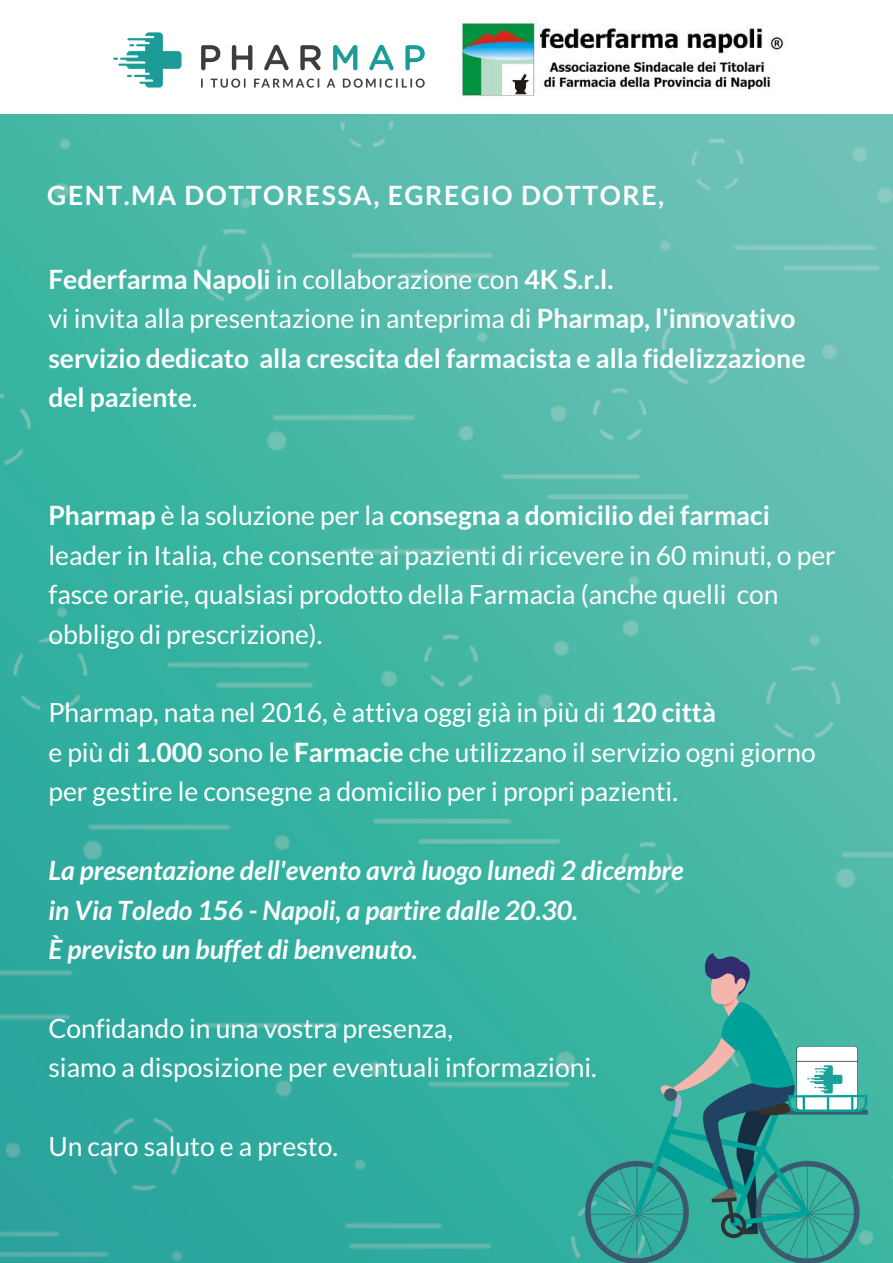
<style>
.page{position:relative;width:893px;height:1263px;background:#fff}
.page>*{position:absolute;margin:0;border:0;box-sizing:border-box;transform-origin:0 0}
.t1{font:26.55px/39.5px "Lato";color:#fff}
.t2{font:700 26.55px/39.5px "Lato";color:#fff}
.t3{font:italic 700 26.55px/39.5px "Lato";color:#fff}
.t4{font:700 26.55px "Lato";letter-spacing:.06em;color:#fff}
.s1{font-weight:400}
.s2{font-weight:700}
</style>
<div class="page">
<img style="left:0;top:115px;width:893px;height:1148px">
<img style="left:113px;top:32px;width:312px;height:56px">
<img style="left:585px;top:954px;width:282px;height:309px">
<img style="left:457px;top:19px;width:327px;height:78px">
<p class="t4" style="left:47px;top:179px;width:618px">GENT.MA DOTTORESSA, EGREGIO DOTTORE,</p>
<p class="t2" style="left:48px;top:259px;width:758px">Federfarma Napoli <span class="s1">in collaborazione con</span> 4K S.r.l.<br><span class="s1">vi invita alla presentazione in anteprima di</span> Pharmap, l'innovativo servizio dedicato alla crescita del farmacista e alla fidelizzazione del paziente<span class="s1">.</span></p>
<p class="t1" style="left:48px;top:495px;width:789px"><span class="s2">Pharmap</span> è la soluzione per la <span class="s2">consegna a domicilio dei farmaci </span>leader in Italia, che consente ai pazienti di ricevere in 60 minuti, o per fasce orarie, qualsiasi prodotto della Farmacia (anche quelli con obbligo di prescrizione).</p>
<p class="t1" style="left:48px;top:692px;width:769px">Pharmap, nata nel 2016, è attiva oggi già in più di <span class="s2">120 città<br></span>e più di <span class="s2">1.000</span> sono le <span class="s2">Farmacie</span> che utilizzano il servizio ogni giorno per gestire le consegne a domicilio per i propri pazienti.</p>
<p class="t3" style="left:48px;top:850px;width:637px">La presentazione dell'evento avrà luogo lunedì 2 dicembre in Via Toledo 156 - Napoli, a partire dalle 20.30.<br>È previsto un buffet di benvenuto.</p>
<p class="t1" style="left:48px;top:1008px;width:550px">Confidando in una vostra presenza,<br>siamo a disposizione per eventuali informazioni.</p>
<p class="t1" style="left:48px;top:1126px;width:291px">Un caro saluto e a presto.</p>
</div>
